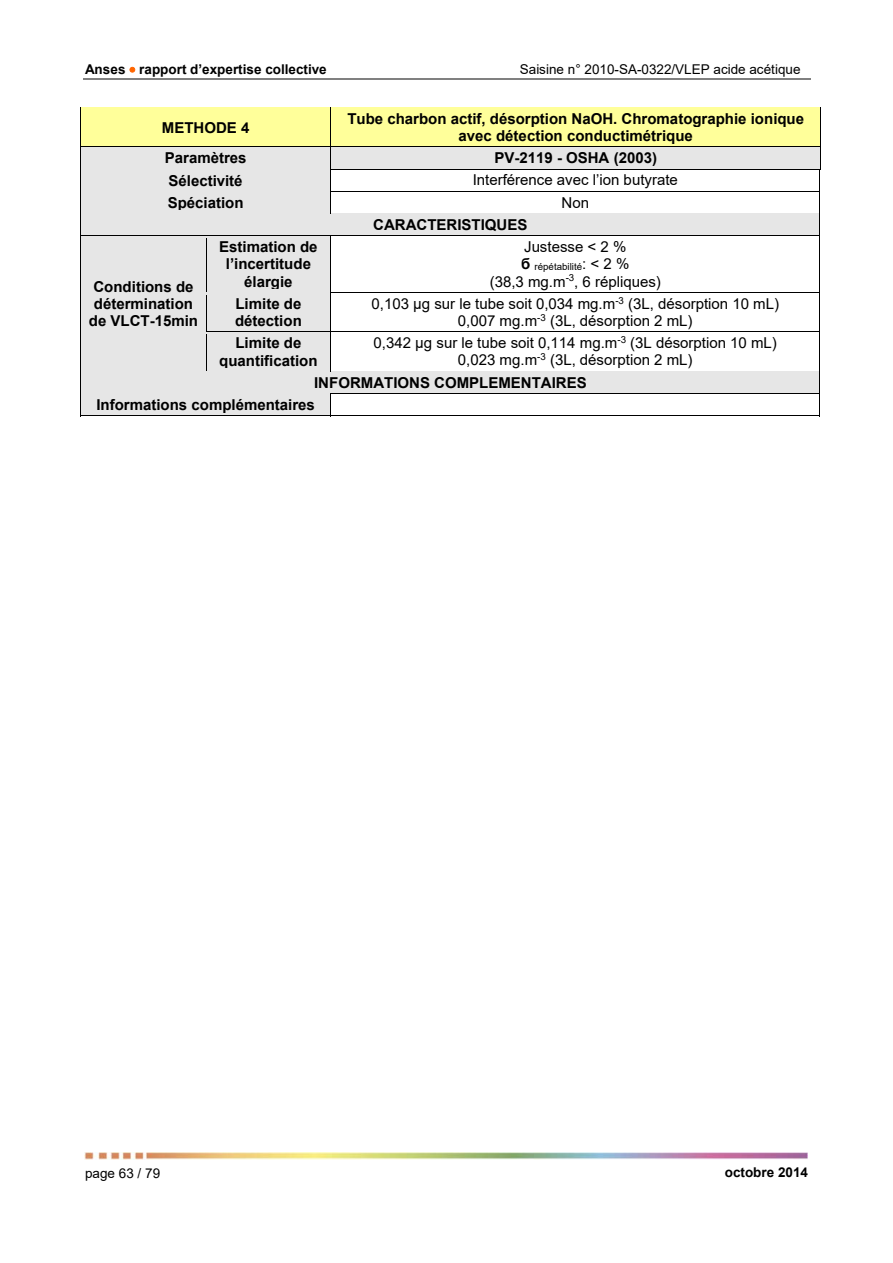
<style>
.page{position:relative;width:893px;height:1263px;background:#fff}
.page>*{position:absolute;margin:0;border:0;box-sizing:border-box;transform-origin:0 0}
.t1{font:700 15px/17.2px "Arial";color:#000;text-align:center}
.t2{font:15px/17.2px "Arial";color:#000;text-align:center}
.t3{font:13.5px "Arial";color:#000}
.t4{font:700 13.5px "Arial";color:#000}
.t5{font:9.75px "Arial";color:#000}
.s1{color:#ff6500}
.s2{font-weight:700;font-size:15px}
.s3{font-size:15px}
</style>
<div class="page">
<hr style="left:83px;top:78px;width:727px;height:1px;background:#808080">
<img style="left:85px;top:1152px;width:722px;height:8px">
<div style="left:81px;top:108px;width:249px;height:39px;background:#ffff9a"></div>
<div style="left:331px;top:108px;width:489px;height:39px;background:#ffff9a"></div>
<hr style="left:80px;top:107px;width:250px;height:1px;background:#000">
<hr style="left:331px;top:107px;width:489px;height:1px;background:#000">
<hr style="left:80px;top:110px;width:1px;height:37px;background:#000">
<hr style="left:330px;top:110px;width:1px;height:37px;background:#000">
<hr style="left:820px;top:110px;width:1px;height:37px;background:#000">
<div style="left:81px;top:147px;width:249px;height:22px;background:#e6e6e6"></div>
<div style="left:335px;top:149px;width:481px;height:18px;background:#e6e6e6"></div>
<hr style="left:331px;top:147px;width:489px;height:2px;background:#e6e6e6">
<hr style="left:331px;top:167px;width:490px;height:2px;background:#e6e6e6">
<div style="left:81px;top:169px;width:249px;height:22px;background:#e6e6e6"></div>
<hr style="left:331px;top:169px;width:488px;height:1px;background:#000">
<div style="left:81px;top:192px;width:249px;height:21px;background:#e6e6e6"></div>
<hr style="left:81px;top:191px;width:249px;height:1px;background:#000">
<hr style="left:331px;top:191px;width:488px;height:1px;background:#000">
<div style="left:85px;top:216px;width:731px;height:17px;background:#e6e6e6"></div>
<hr style="left:81px;top:213px;width:249px;height:1px;background:#000">
<hr style="left:81px;top:214px;width:250px;height:2px;background:#e6e6e6">
<svg style="left:330px;top:147px;width:1px;height:67px"></svg>
<hr style="left:331px;top:213px;width:488px;height:1px;background:#000">
<hr style="left:331px;top:214px;width:488px;height:2px;background:#e6e6e6">
<hr style="left:81px;top:233px;width:739px;height:2px;background:#e6e6e6">
<div style="left:81px;top:236px;width:125px;height:135px;background:#e6e6e6"></div>
<div style="left:206px;top:236px;width:124px;height:56px;background:#e6e6e6"></div>
<svg style="left:80px;top:147px;width:1px;height:91px"></svg>
<hr style="left:81px;top:235px;width:125px;height:1px;background:#000">
<hr style="left:206px;top:235px;width:124px;height:1px;background:#000">
<hr style="left:331px;top:235px;width:488px;height:1px;background:#000">
<svg style="left:819px;top:147px;width:2px;height:91px"></svg>
<hr style="left:80px;top:238px;width:1px;height:54px;background:#000">
<hr style="left:206px;top:238px;width:1px;height:54px;background:#000">
<hr style="left:330px;top:238px;width:1px;height:54px;background:#000">
<hr style="left:819px;top:238px;width:1px;height:54px;background:#000">
<div style="left:206px;top:293px;width:124px;height:38px;background:#e6e6e6"></div>
<hr style="left:206px;top:292px;width:124px;height:1px;background:#000">
<hr style="left:331px;top:292px;width:488px;height:1px;background:#000">
<hr style="left:80px;top:295px;width:1px;height:36px;background:#000">
<hr style="left:206px;top:295px;width:1px;height:36px;background:#000">
<hr style="left:330px;top:295px;width:1px;height:36px;background:#000">
<hr style="left:819px;top:295px;width:1px;height:36px;background:#000">
<div style="left:206px;top:332px;width:124px;height:39px;background:#e6e6e6"></div>
<hr style="left:206px;top:331px;width:124px;height:1px;background:#000">
<hr style="left:331px;top:331px;width:488px;height:1px;background:#000">
<hr style="left:80px;top:334px;width:1px;height:37px;background:#000">
<hr style="left:206px;top:334px;width:1px;height:37px;background:#000">
<hr style="left:330px;top:334px;width:1px;height:37px;background:#000">
<hr style="left:819px;top:334px;width:1px;height:37px;background:#000">
<div style="left:85px;top:374px;width:731px;height:17px;background:#e6e6e6"></div>
<hr style="left:81px;top:371px;width:125px;height:1px;background:#000">
<hr style="left:81px;top:372px;width:125px;height:2px;background:#e6e6e6">
<hr style="left:206px;top:371px;width:124px;height:1px;background:#000">
<hr style="left:206px;top:372px;width:125px;height:2px;background:#e6e6e6">
<hr style="left:331px;top:371px;width:488px;height:1px;background:#000">
<hr style="left:331px;top:372px;width:488px;height:2px;background:#e6e6e6">
<hr style="left:81px;top:391px;width:739px;height:2px;background:#e6e6e6">
<div style="left:81px;top:394px;width:249px;height:21px;background:#e6e6e6"></div>
<hr style="left:81px;top:393px;width:249px;height:1px;background:#000">
<hr style="left:331px;top:393px;width:488px;height:1px;background:#000">
<svg style="left:80px;top:371px;width:1px;height:44px"></svg>
<hr style="left:80px;top:415px;width:250px;height:1px;background:#000">
<svg style="left:330px;top:393px;width:1px;height:23px"></svg>
<hr style="left:331px;top:415px;width:488px;height:1px;background:#000">
<svg style="left:819px;top:371px;width:1px;height:45px"></svg>
<p class="t4" style="left:85px;top:61px;width:243px">Anses <span class="s1">•</span> rapport d’expertise collective</p>
<p class="t3" style="left:520px;top:61px;width:282px">Saisine n° 2010-SA-0322/VLEP acide acétique</p>
<p class="t1" style="left:162px;top:119px;width:89px">METHODE 4</p>
<p class="t1" style="left:347px;top:110px;width:458px">Tube charbon actif, désorption NaOH. Chromatographie ionique avec détection conductimétrique</p>
<p class="t1" style="left:165px;top:150px;width:83px">Paramètres</p>
<p class="t1" style="left:494px;top:150px;width:164px">PV-2119 - OSHA (2003)</p>
<p class="t1" style="left:168px;top:172px;width:76px">Sélectivité</p>
<p class="t2" style="left:473px;top:172px;width:207px">Interférence avec l’ion butyrate</p>
<p class="t1" style="left:168px;top:194px;width:77px">Spéciation</p>
<p class="t2" style="left:561px;top:194px;width:29px">Non</p>
<p class="t1" style="left:373px;top:216px;width:156px">CARACTERISTIQUES</p>
<p class="t1" style="left:219px;top:238px;width:100px">Estimation de l’incertitude élargie</p>
<p class="t2" style="left:524px;top:238px;width:104px">Justesse &lt; 2 %</p>
<p class="t5" style="left:521px;top:261px;width:110px"><span class="s2">б</span> répétabilité<span class="s3">: &lt; 2 %</span></p>
<p class="t2" style="left:490px;top:273px;width:173px">(38,3 mg.m<sup>-3</sup>, 6 répliques)</p>
<p class="t1" style="left:89px;top:278px;width:111px">Conditions de détermination de VLCT-15min</p>
<p class="t1" style="left:235px;top:295px;width:68px;text-align:left">Limite de détection</p>
<p class="t2" style="left:371px;top:295px;width:409px">0,103 µg sur le tube soit 0,034 mg.m<sup>-3</sup> (3L, désorption 10 mL)<br>0,007 mg.m<sup>-3</sup> (3L, désorption 2 mL)</p>
<p class="t1" style="left:219px;top:334px;width:100px">Limite de quantification</p>
<p class="t2" style="left:373px;top:334px;width:405px">0,342 µg sur le tube soit 0,114 mg.m<sup>-3</sup> (3L désorption 10 mL)<br>0,023 mg.m<sup>-3</sup> (3L, désorption 2 mL)</p>
<p class="t1" style="left:96px;top:371px;width:492px;line-height:22.2px;text-align:left;text-indent:218px">INFORMATIONS COMPLEMENTAIRES<br>Informations complémentaires</p>
<p class="t3" style="left:85px;top:1165px;width:77px">page 63 / 79</p>
<p class="t4" style="left:725px;top:1165px;width:85px">octobre 2014</p>
</div>
